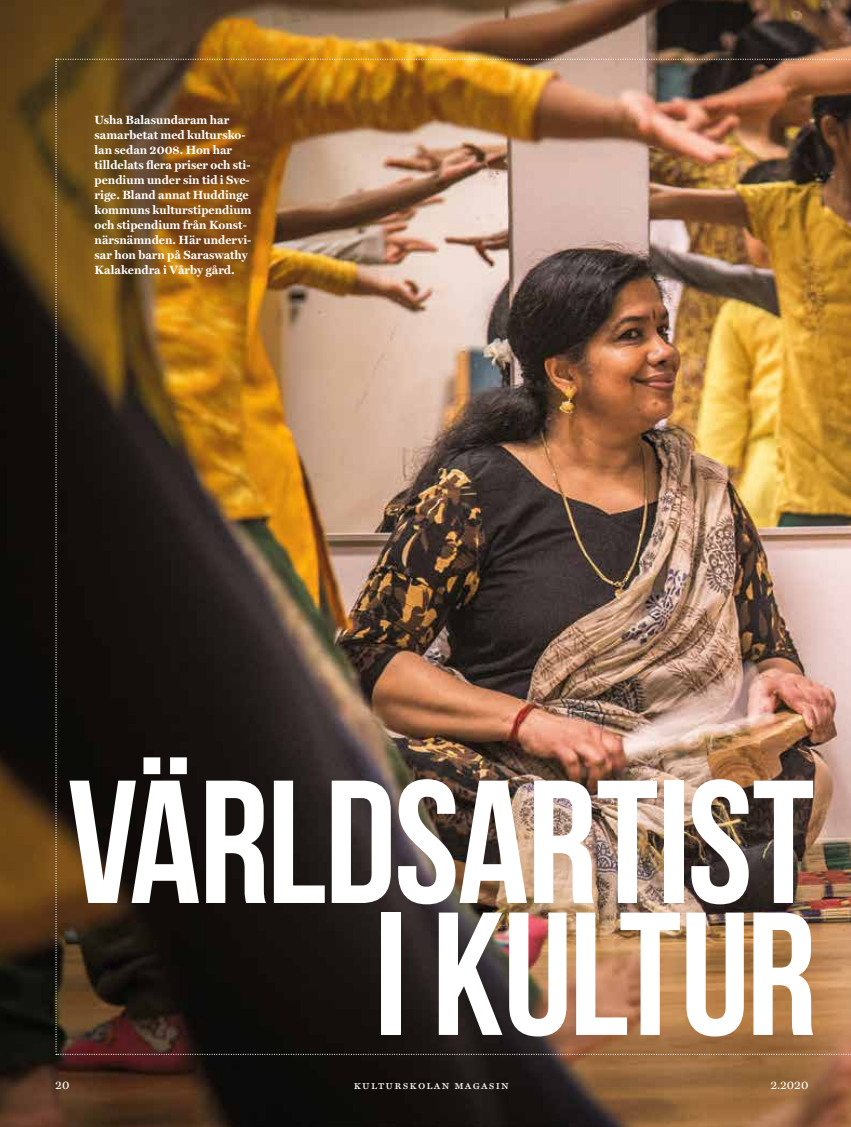
<style>
.page{position:relative;width:851px;height:1127px;background:#fff}
.page>*{position:absolute;margin:0;border:0;box-sizing:border-box;transform-origin:0 0}
.t1{font:700 174.75px/132px "Bebas Neue";letter-spacing:-.01em;color:#fff;text-align:right}
.t2{font:700 12px/15px "Miller Text";color:#fff}
.t3{font:12px "Miller Text Roman SC";letter-spacing:.1em;color:#fff}
</style>
<div class="page">
<img style="left:0;top:0;width:850px;height:1127px">
<img style="left:55px;top:59px;width:796px;height:996px">
<p class="t2" style="left:94px;top:113px;width:158px">Usha Balasundaram har samarbetat med kultursko&shy;lan sedan 2008. Hon har tilldelats flera priser och sti&shy;pendium under sin tid i Sve&shy;rige. Bland annat Huddinge kommuns kulturstipendium och stipendium från Konst&shy;närsnämnden. Här undervi&shy;sar hon barn på Saraswathy<br>Kalakendra i Vårby gård.</p>
<h1 class="t1" style="left:68px;top:774px;width:750px">VÄRLDSARTIST<br>I KULTUR</h1>
<p class="t3" style="left:55px;top:1077px;width:16px">20</p>
<p class="t3" style="left:354px;top:1077px;width:156px">kulturskolan magasin</p>
<p class="t3" style="left:770px;top:1077px;width:40px">2.2020</p>
</div>
